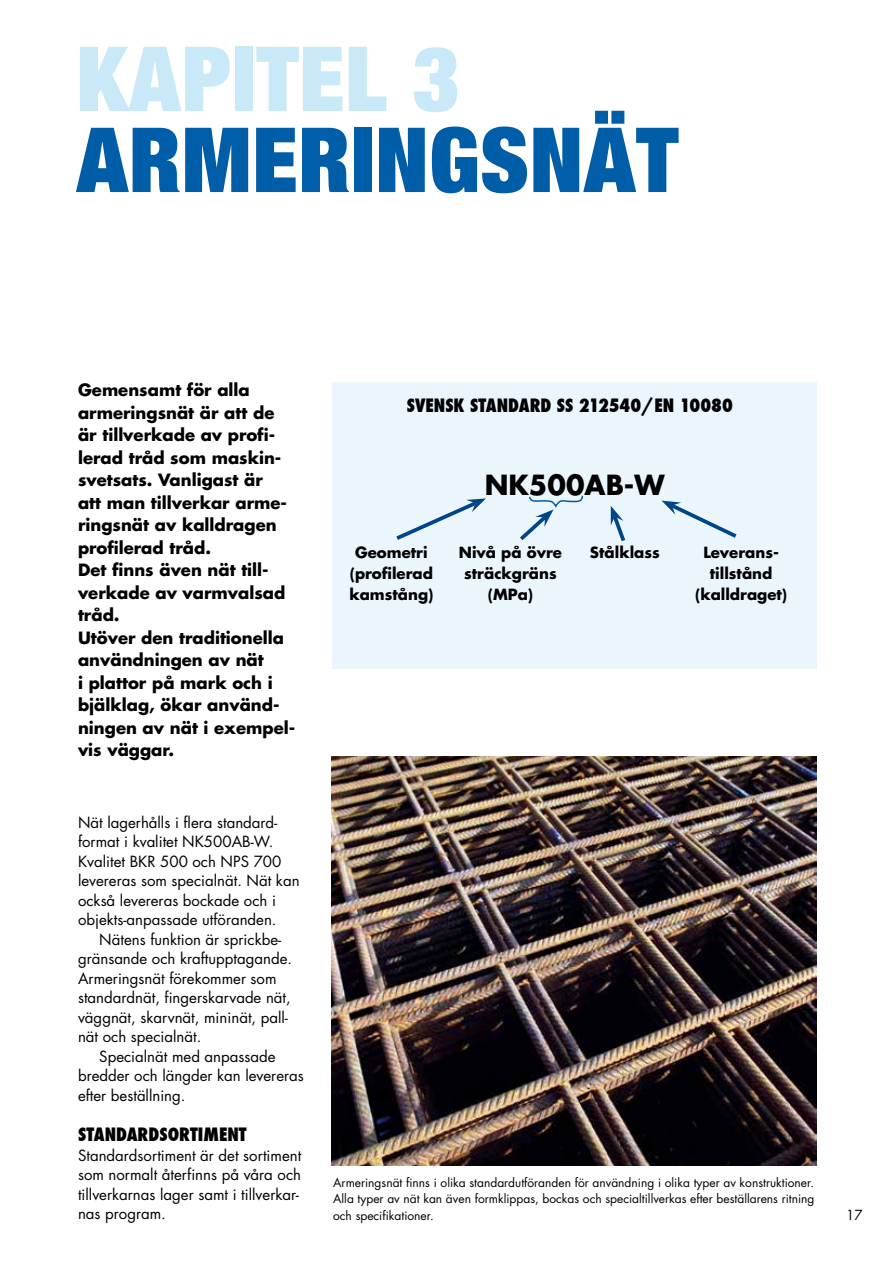
<style>
.page{position:relative;width:893px;height:1263px;background:#fff}
.page>*{position:absolute;margin:0;border:0;box-sizing:border-box;transform-origin:0 0}
.t1{font:900 expanded 90px "Helvetica Neue";letter-spacing:.01em;color:#005ea8}
.t2{font:900 expanded 90px "Helvetica Neue";letter-spacing:.01em;color:#c9e9f8}
.t3{font:700 27px "Futura";color:#000}
.t4{font:800 condensed 18px "Futura";color:#000}
.t5{font:700 16.5px/22.5px "Futura";color:#000}
.t6{font:15px/19.5px "Futura";color:#000}
.t7{font:700 15px "Futura";color:#000}
.t8{font:13.5px "Futura";color:#000}
.t9{font:12px/16.5px "Futura";color:#000;text-align:justify}
</style>
<div class="page">
<img style="left:332px;top:756px;width:484px;height:409px">
<div style="left:332px;top:383px;width:484px;height:286px;background:#ebf6fc"></div>
<svg style="left:396px;top:498px;width:90px;height:42px"></svg>
<svg style="left:610px;top:506px;width:16px;height:36px"></svg>
<svg style="left:662px;top:501px;width:75px;height:37px"></svg>
<svg style="left:520px;top:495px;width:64px;height:46px"></svg>
<h1 class="t2" style="left:77px;top:21px;width:384px">KAPITEL 3</h1>
<h1 class="t1" style="left:77px;top:102px;width:603px">ARMERINGSNÄT</h1>
<p class="t5" style="left:78px;top:378px;width:219px">Gemensamt för alla armeringsnät är att de är tillverkade av profi&shy;lerad tråd som maskin&shy;svetsats. Vanligast är<br>att man tillverkar arme&shy;ringsnät av kalldragen profilerad tråd.<br>Det finns även nät till&shy;verkade av varmvalsad tråd.<br>Utöver den traditionella användningen av nät<br>i plattor på mark och i bjälklag, ökar använd&shy;ningen av nät i exempel&shy;vis väggar.</p>
<p class="t6" style="left:78px;top:812px;width:223px">Nät lagerhålls i flera standard&shy;format i kvalitet NK500AB-W.<br>Kvalitet BKR 500 och NPS 700 levereras som specialnät. Nät kan också levereras bockade och i objekts-anpassade utföranden.</p>
<p class="t6" style="left:78px;top:929px;width:216px;text-indent:21px">Nätens funktion är sprickbe&shy;gränsande och kraftupptagande.<br>Armeringsnät förekommer som standardnät, fingerskarvade nät, väggnät, skarvnät, mininät, pall&shy;nät och specialnät.</p>
<p class="t6" style="left:78px;top:1046px;width:227px;text-indent:21px">Specialnät med anpassade bredder och längder kan levereras efter beställning.</p>
<p class="t4" style="left:78px;top:1122px;width:170px">STANDARDSORTIMENT</p>
<p class="t6" style="left:78px;top:1145px;width:225px">Standardsortiment är det sortiment som normalt återfinns på våra och tillverkarnas lager samt i tillverkar&shy;nas program.</p>
<p class="t4" style="left:407px;top:393px;width:328px">SVENSK STANDARD SS 212540/EN 10080</p>
<h2 class="t3" style="left:485px;top:466px;width:182px">NK500AB-W</h2>
<p class="t7" style="left:355px;top:542px;width:74px">Geometri</p>
<p class="t7" style="left:459px;top:542px;width:105px">Nivå på övre</p>
<p class="t7" style="left:590px;top:542px;width:71px">Stålklass</p>
<p class="t7" style="left:703px;top:542px;width:77px">Leverans-</p>
<p class="t7" style="left:350px;top:563px;width:85px">(profilerad</p>
<p class="t7" style="left:464px;top:563px;width:94px">sträckgräns</p>
<p class="t7" style="left:710px;top:563px;width:64px">tillstånd</p>
<p class="t7" style="left:349px;top:584px;width:86px">kamstång)</p>
<p class="t7" style="left:488px;top:584px;width:47px">(MPa)</p>
<p class="t7" style="left:695px;top:584px;width:94px">(kalldraget)</p>
<p class="t9" style="left:333px;top:1174px;width:483px">Armeringsnät finns i olika standardutföranden för användning i olika typer av konstruktioner.<br>Alla typer av nät kan även formklippas, bockas och specialtillverkas efter beställarens ritning och specifikationer.</p>
<p class="t8" style="left:846px;top:1206px;width:18px">17</p>
</div>
